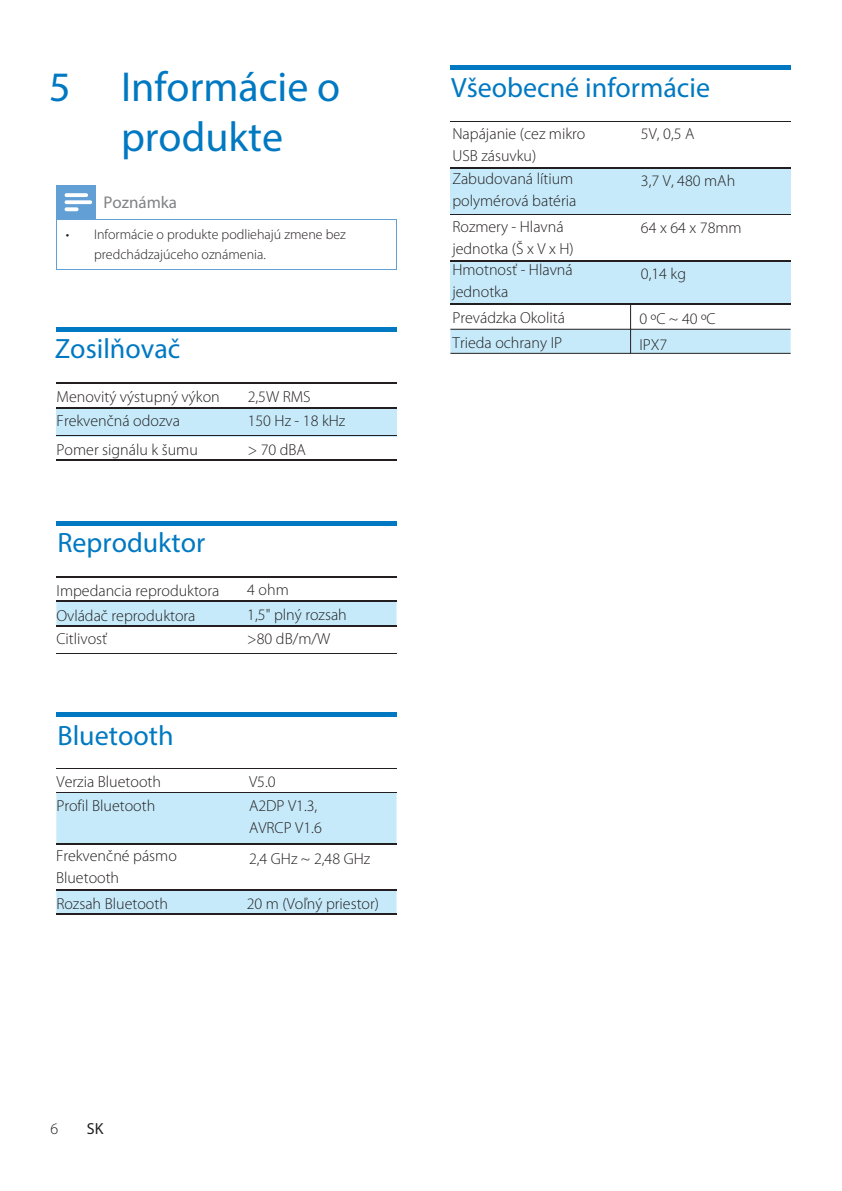
<style>
.page{position:relative;width:842px;height:1191px;background:#fff}
.page>*{position:absolute;margin:0;border:0;box-sizing:border-box;transform-origin:0 0}
.t1{font:42px/50.4px "Myriad Pro";color:#0079c2;text-align:center}
.t2{font:28px "Myriad Pro";color:#0079c2}
.t3{font:17px "Myriad Pro";color:#808285}
.t4{font:300 16px/22px "Myriad Pro";color:#231f20}
.t5{font:16px "Myriad Pro";color:#231f20}
.t6{font:300 14px/20px "Myriad Pro";color:#231f20}
</style>
<div class="page">
<hr style="left:56px;top:328px;width:341px;height:4px;background:#0079c2">
<hr style="left:56px;top:521px;width:341px;height:4px;background:#0079c2">
<hr style="left:56px;top:713px;width:341px;height:4px;background:#0079c2">
<div style="left:57px;top:185px;width:38px;height:34px;background:#629fd5"></div>
<hr style="left:56px;top:219px;width:1px;height:50px;background:#629fd5">
<hr style="left:397px;top:219px;width:1px;height:50px;background:#629fd5">
<hr style="left:56px;top:269px;width:39px;height:1px;background:#629fd5">
<hr style="left:95px;top:269px;width:302px;height:1px;background:#629fd5">
<hr style="left:56px;top:185px;width:1px;height:34px;background:#629fd5">
<hr style="left:95px;top:185px;width:1px;height:34px;background:#629fd5">
<hr style="left:95px;top:219px;width:302px;height:1px;background:#629fd5">
<svg style="left:65px;top:193px;width:27px;height:18px"></svg>
<div style="left:265px;top:407px;width:132px;height:29px;background:#c6eafa"></div>
<div style="left:56px;top:407px;width:209px;height:29px;background:#c6eafa"></div>
<hr style="left:56px;top:383px;width:209px;height:1px;background:#231f20">
<hr style="left:265px;top:383px;width:132px;height:1px;background:#231f20">
<hr style="left:56px;top:407px;width:209px;height:1px;background:#231f20">
<hr style="left:265px;top:407px;width:132px;height:1px;background:#231f20">
<hr style="left:56px;top:435px;width:209px;height:1px;background:#231f20">
<hr style="left:265px;top:435px;width:132px;height:1px;background:#231f20">
<hr style="left:56px;top:460px;width:209px;height:1px;background:#231f20">
<hr style="left:265px;top:460px;width:132px;height:1px;background:#231f20">
<div style="left:56px;top:601px;width:341px;height:24px;background:#c6eafa"></div>
<hr style="left:56px;top:576px;width:181px;height:1px;background:#231f20">
<hr style="left:237px;top:576px;width:160px;height:1px;background:#231f20">
<hr style="left:56px;top:600px;width:181px;height:1px;background:#231f20">
<hr style="left:237px;top:600px;width:160px;height:1px;background:#231f20">
<hr style="left:56px;top:625px;width:181px;height:1px;background:#231f20">
<hr style="left:237px;top:625px;width:160px;height:1px;background:#231f20">
<hr style="left:56px;top:653px;width:181px;height:1px;background:#231f20">
<hr style="left:237px;top:653px;width:160px;height:1px;background:#231f20">
<svg style="left:56px;top:793px;width:341px;height:121px;fill:#c6eafa"></svg>
<hr style="left:56px;top:768px;width:181px;height:1px;background:#231f20">
<hr style="left:237px;top:768px;width:160px;height:1px;background:#231f20">
<hr style="left:56px;top:792px;width:181px;height:1px;background:#231f20">
<hr style="left:237px;top:792px;width:160px;height:1px;background:#231f20">
<hr style="left:56px;top:843px;width:181px;height:1px;background:#231f20">
<hr style="left:237px;top:843px;width:160px;height:1px;background:#231f20">
<hr style="left:56px;top:889px;width:181px;height:1px;background:#231f20">
<hr style="left:237px;top:889px;width:160px;height:1px;background:#231f20">
<hr style="left:56px;top:914px;width:181px;height:1px;background:#231f20">
<hr style="left:237px;top:914px;width:160px;height:1px;background:#231f20">
<hr style="left:450px;top:66px;width:341px;height:4px;background:#0079c2">
<div style="left:631px;top:261px;width:160px;height:43px;background:#c6eafa"></div>
<div style="left:450px;top:261px;width:181px;height:43px;background:#c6eafa"></div>
<div style="left:631px;top:168px;width:160px;height:46px;background:#c6eafa"></div>
<div style="left:450px;top:168px;width:181px;height:46px;background:#c6eafa"></div>
<hr style="left:450px;top:121px;width:181px;height:1px;background:#231f20">
<hr style="left:631px;top:121px;width:160px;height:1px;background:#231f20">
<hr style="left:450px;top:167px;width:181px;height:1px;background:#231f20">
<hr style="left:631px;top:167px;width:160px;height:1px;background:#231f20">
<hr style="left:450px;top:214px;width:181px;height:1px;background:#231f20">
<hr style="left:631px;top:214px;width:160px;height:1px;background:#231f20">
<hr style="left:450px;top:260px;width:181px;height:1px;background:#231f20">
<hr style="left:631px;top:260px;width:160px;height:1px;background:#231f20">
<hr style="left:450px;top:304px;width:181px;height:1px;background:#231f20">
<hr style="left:631px;top:304px;width:160px;height:1px;background:#231f20">
<div style="left:450px;top:330px;width:341px;height:23px;background:#c6eafa"></div>
<hr style="left:450px;top:353px;width:184px;height:1px;background:#231f20">
<hr style="left:450px;top:329px;width:184px;height:1px;background:#231f20">
<hr style="left:634px;top:353px;width:157px;height:1px;background:#231f20">
<hr style="left:634px;top:329px;width:157px;height:1px;background:#231f20">
<hr style="left:630px;top:304px;width:1px;height:49px;background:#231f20">
<h1 class="t1" style="left:49px;top:61px;width:293px">5 Informácie o produkte</h1>
<p class="t3" style="left:103px;top:192px;width:75px">Poznámka</p>
<p class="t6" style="left:94px;top:225px;width:253px;text-indent:-28px">• Informácie o produkte podliehajú zmene bez predchádzajúceho oznámenia.</p>
<h2 class="t2" style="left:55px;top:331px;width:127px">Zosilňovač</h2>
<p class="t4" style="left:57px;top:386px;width:165px">Menovitý výstupný výkon</p>
<p class="t4" style="left:57px;top:410px;width:125px">Frekvenčná odozva</p>
<p class="t4" style="left:248px;top:386px;width:64px">2,5W RMS</p>
<p class="t4" style="left:248px;top:410px;width:99px">150 Hz - 18 kHz</p>
<p class="t4" style="left:57px;top:438px;width:143px">Pomer signálu k šumu</p>
<p class="t4" style="left:248px;top:439px;width:60px">&gt; 70 dBA</p>
<h2 class="t2" style="left:58px;top:526px;width:149px">Reproduktor</h2>
<p class="t4" style="left:57px;top:580px;width:164px">Impedancia reproduktora</p>
<p class="t4" style="left:247px;top:579px;width:43px">4 ohm</p>
<p class="t4" style="left:56px;top:604px;width:141px">Ovládač reproduktora</p>
<p class="t4" style="left:247px;top:603px;width:101px">1,5" plný rozsah</p>
<p class="t4" style="left:56px;top:627px;width:52px">Citlivosť</p>
<p class="t4" style="left:247px;top:628px;width:84px">&gt;80 dB/m/W</p>
<h2 class="t2" style="left:58px;top:718px;width:118px">Bluetooth</h2>
<p class="t4" style="left:57px;top:771px;width:106px">Verzia Bluetooth</p>
<p class="t4" style="left:249px;top:771px;width:28px">V5.0</p>
<p class="t4" style="left:56px;top:795px;width:100px">Profil Bluetooth</p>
<p class="t4" style="left:249px;top:794px;width:74px">A2DP V1.3,<br>AVRCP V1.6</p>
<p class="t4" style="left:56px;top:844px;width:122px">Frekvenčné pásmo</p>
<p class="t4" style="left:249px;top:847px;width:123px">2,4 GHz ~ 2,48 GHz</p>
<p class="t4" style="left:56px;top:864px;width:113px;line-height:26.2px">Bluetooth<br>Rozsah Bluetooth</p>
<p class="t4" style="left:247px;top:892px;width:134px">20 m (Voľný priestor)</p>
<h2 class="t2" style="left:451px;top:70px;width:260px">Všeobecné informácie</h2>
<p class="t4" style="left:452px;top:123px;width:134px">Napájanie (cez mikro</p>
<p class="t4" style="left:641px;top:123px;width:55px">5V, 0,5 A</p>
<p class="t4" style="left:452px;top:145px;width:85px">USB zásuvku)</p>
<p class="t4" style="left:452px;top:168px;width:122px">Zabudovaná lítium</p>
<p class="t4" style="left:641px;top:170px;width:96px">3,7 V, 480 mAh</p>
<p class="t4" style="left:452px;top:190px;width:125px">polymérová batéria</p>
<p class="t4" style="left:641px;top:217px;width:102px">64 x 64 x 78mm</p>
<p class="t4" style="left:452px;top:259px;width:122px">Hmotnosť - Hlavná jednotka</p>
<p class="t4" style="left:452px;top:215px;width:123px">Rozmery - Hlavná jednotka (Š x V x H)</p>
<p class="t4" style="left:641px;top:263px;width:47px">0,14 kg</p>
<p class="t4" style="left:452px;top:307px;width:114px">Prevádzka Okolitá</p>
<p class="t4" style="left:640px;top:308px;width:77px">0 ºC ~ 40 ºC</p>
<p class="t4" style="left:453px;top:332px;width:111px">Trieda ochrany IP</p>
<p class="t4" style="left:640px;top:334px;width:29px">IPX7</p>
<p class="t4" style="left:51px;top:1118px;width:9px">6</p>
<p class="t5" style="left:87px;top:1119px;width:18px">SK</p>
</div>
